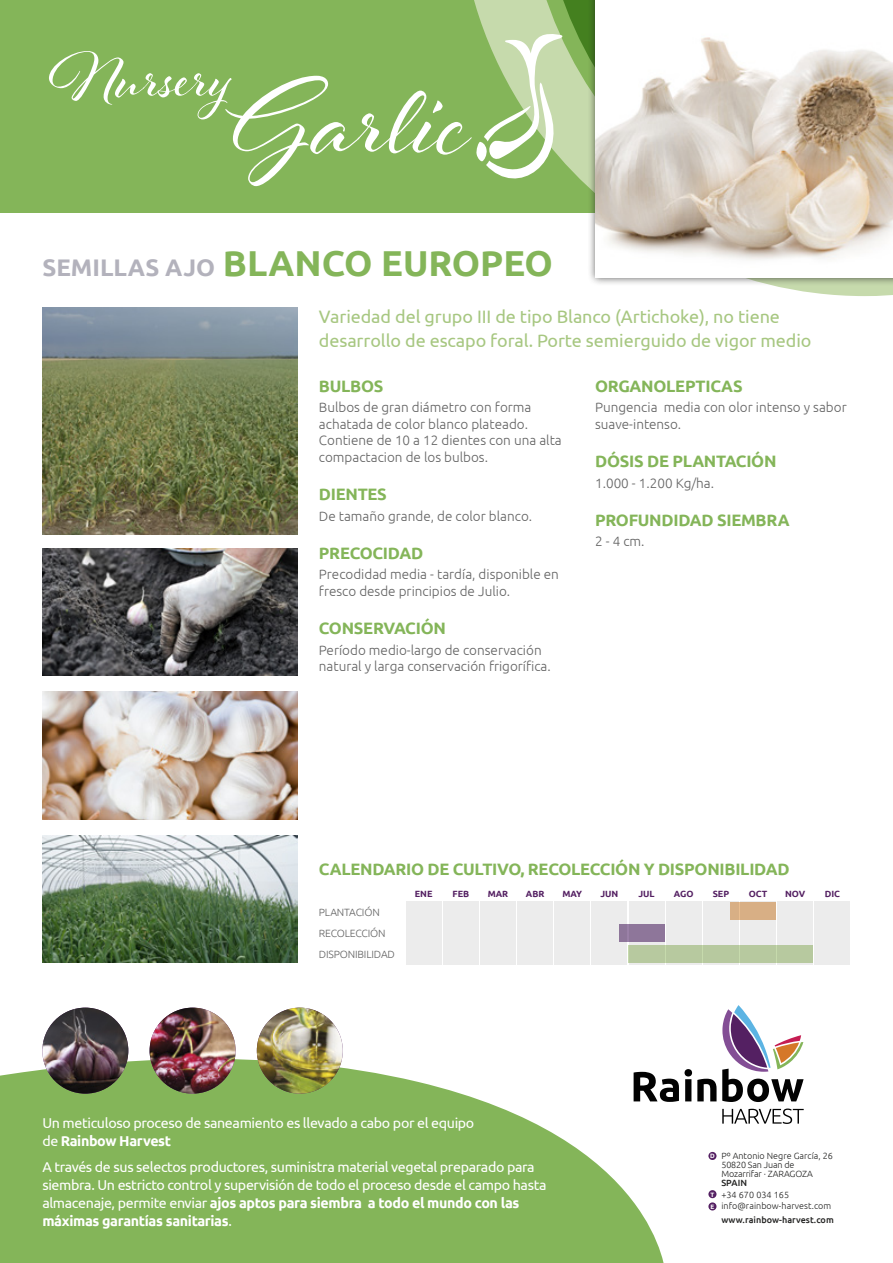
<style>
.page{position:relative;width:893px;height:1263px;background:#fff}
.page>*{position:absolute;margin:0;border:0;box-sizing:border-box;transform-origin:0 0}
.t1{font:68.4px "Al Fresco";color:#fff}
.t2{font:700 36px "Ubuntu";color:#84b559}
.t3{font:18px/24px "Ubuntu";letter-spacing:-.005em;color:#a7c781}
.t4{font:700 16.5px "Ubuntu";letter-spacing:-.015em;color:#84b559}
.t5{font:14.25px/18px "Ubuntu";letter-spacing:-.025em;color:#fff}
.t6{font:300 13.5px/16.5px "Ubuntu";color:#636363}
.t7{font:300 10.5px/21.1px "Ubuntu";letter-spacing:-.015em;color:#636363}
.t8{font:300 9px/9px "Ubuntu";color:#222221}
.t9{font:700 9px "Ubuntu";color:#542062}
.t10{font:500 9px "Ubuntu";letter-spacing:.005em;color:#222221}
.t11{font:700 6.3px/12.3px "Ubuntu";color:#fff}
.s1{font-size:24px;color:#b3b2bc}
.s2{font-weight:700}
</style>
<div class="page">
<svg style="left:0;top:1046px;width:664px;height:217px;fill:#84b559"></svg>
<img style="left:42px;top:1008px;width:86px;height:85px;border-radius:43px">
<img style="left:150px;top:1008px;width:86px;height:85px;border-radius:43px">
<img style="left:257px;top:1008px;width:86px;height:85px;border-radius:43px">
<div style="left:0;top:0;width:893px;height:213px;background:#84b559"></div>
<svg style="left:474px;top:0;width:419px;height:296px"></svg>
<svg style="left:541px;top:0;width:46px;height:256px"></svg>
<div style="left:587px;top:0;width:306px;height:285px;background:#222221;opacity:.75"></div>
<img style="left:595px;top:0;width:298px;height:277px">
<svg style="left:634px;top:1069px;width:82px;height:33px"></svg>
<svg style="left:722px;top:1108px;width:82px;height:16px"></svg>
<svg style="left:722px;top:1005px;width:82px;height:97px"></svg>
<div style="left:406px;top:901px;width:35px;height:64px;background:#ececec"></div>
<div style="left:480px;top:901px;width:36px;height:64px;background:#ececec"></div>
<div style="left:554px;top:901px;width:36px;height:64px;background:#ececec"></div>
<div style="left:629px;top:901px;width:35px;height:64px;background:#ececec"></div>
<div style="left:703px;top:901px;width:36px;height:64px;background:#ececec"></div>
<div style="left:777px;top:901px;width:36px;height:64px;background:#ececec"></div>
<div style="left:443px;top:901px;width:36px;height:64px;background:#ececec"></div>
<div style="left:517px;top:901px;width:36px;height:64px;background:#ececec"></div>
<div style="left:592px;top:901px;width:35px;height:64px;background:#ececec"></div>
<div style="left:666px;top:901px;width:36px;height:64px;background:#ececec"></div>
<div style="left:740px;top:901px;width:36px;height:64px;background:#ececec"></div>
<div style="left:815px;top:901px;width:35px;height:64px;background:#ececec"></div>
<div style="left:629px;top:946px;width:184px;height:17px;background:#b7c99f"></div>
<div style="left:619px;top:924px;width:45px;height:18px;background:#8e769a"></div>
<div style="left:730px;top:903px;width:46px;height:17px;background:#d8af85"></div>
<img style="left:42px;top:692px;width:255px;height:127px">
<img style="left:42px;top:308px;width:256px;height:227px">
<div style="left:708px;top:1152px;width:8px;height:8px;background:#542062;border-radius:50%"></div>
<div style="left:708px;top:1190px;width:8px;height:8px;background:#542062;border-radius:50%"></div>
<div style="left:708px;top:1202px;width:8px;height:8px;background:#542062;border-radius:50%"></div>
<img style="left:42px;top:835px;width:255px;height:128px">
<img style="left:42px;top:548px;width:255px;height:128px">
<svg style="left:225px;top:30px;width:342px;height:170px"></svg>
<h1 class="t1" style="left:49px;top:32px;width:184px">Nursery</h1>
<h2 class="t2" style="left:42px;top:241px;width:512px"><span class="s1">SEMILLAS AJO</span> BLANCO EUROPEO</h2>
<h3 class="t3" style="left:319px;top:304px;width:494px">Variedad del grupo III de tipo Blanco (Artichoke), no tiene desarrollo de escapo foral. Porte semierguido de vigor medio</h3>
<p class="t4" style="left:319px;top:376px;width:66px">BULBOS</p>
<p class="t6" style="left:319px;top:399px;width:244px">Bulbos de gran diámetro con forma achatada de color blanco plateado.<br>Contiene de 10 a 12 dientes con una alta compactacion de los bulbos.</p>
<p class="t4" style="left:319px;top:484px;width:69px">DIENTES</p>
<p class="t6" style="left:319px;top:507px;width:215px">De tamaño grande, de color blanco.</p>
<p class="t4" style="left:319px;top:543px;width:106px">PRECOCIDAD</p>
<p class="t6" style="left:319px;top:566px;width:242px">Precodidad media - tardía, disponible en fresco desde principios de Julio.</p>
<p class="t4" style="left:319px;top:618px;width:22px">CONSERVA</p>
<p class="t4" style="left:405px;top:618px;width:42px">CIÓN</p>
<p class="t6" style="left:319px;top:641px;width:233px">Período medio-largo de conservación natural y larga conservación frigorífica.</p>
<p class="t4" style="left:595px;top:376px;width:24px">ORGANOLEPTIC</p>
<p class="t4" style="left:721px;top:376px;width:21px">AS</p>
<p class="t6" style="left:595px;top:399px;width:253px">Pungencia media con olor intenso y sabor suave-intenso.</p>
<p class="t4" style="left:595px;top:451px;width:88px">DÓSIS DE PLANTACI</p>
<p class="t4" style="left:751px;top:451px;width:24px">ÓN</p>
<p class="t6" style="left:595px;top:474px;width:121px">1.000 - 1.200 Kg/ha.</p>
<p class="t4" style="left:595px;top:510px;width:22px">PROFUNDIDAD</p>
<p class="t4" style="left:717px;top:510px;width:12px">SIEMBRA</p>
<p class="t6" style="left:595px;top:533px;width:51px">2 - 4 cm.</p>
<p class="t4" style="left:319px;top:859px;width:23px">CALENDARIO</p>
<p class="t4" style="left:428px;top:859px;width:36px">DE CULTIVO</p>
<p class="t4" style="left:520px;top:859px;width:18px">, RECOLECCI</p>
<p class="t4" style="left:615px;top:859px;width:53px">ÓN YDISPONIBILIDAD</p>
<p class="t7" style="left:319px;top:901px;width:78px">PLANTACIÓN<br>RECOLECCIÓN<br>DISPONIBILIDAD</p>
<p class="t9" style="left:415px;top:888px;width:19px">ENE</p>
<p class="t9" style="left:452px;top:888px;width:18px">FEB</p>
<p class="t9" style="left:488px;top:888px;width:22px">MAR</p>
<p class="t9" style="left:526px;top:888px;width:20px">ABR</p>
<p class="t9" style="left:562px;top:888px;width:21px">MAY</p>
<p class="t9" style="left:600px;top:888px;width:19px">JUN</p>
<p class="t9" style="left:638px;top:888px;width:18px">JUL</p>
<p class="t9" style="left:674px;top:888px;width:21px">AGO</p>
<p class="t9" style="left:713px;top:888px;width:18px">SEP</p>
<p class="t9" style="left:749px;top:888px;width:20px">OCT</p>
<p class="t9" style="left:785px;top:888px;width:22px">NOV</p>
<p class="t9" style="left:825px;top:888px;width:17px">DIC</p>
<p class="t5" style="left:42px;top:1113px;width:433px">Un meticuloso proceso de saneamiento es llevado a cabo por el equipo de <span class="s2">RAINBOW HARVEST</span></p>
<p class="t5" style="left:42px;top:1157px;width:506px">A través de sus selectos productores, suministra material vegetal preparado para siembra. Un estricto control y supervisión de todo el proceso desde el campo hasta almacenaje, permite enviar <span class="s2">AJOS APTOS PARA SIEMBRA A TODO EL MUNDO CON LAS MÁXIMAS GARANTÍAS SANITARIAS</span>.</p>
<p class="t8" style="left:721px;top:1151px;width:113px">Pº Antonio Negre García, 26<br>50820 San Juan de<br>Mozarrifar · ZARAGOZA</p>
<p class="t10" style="left:721px;top:1177px;width:27px">SPAIN</p>
<p class="t8" style="left:721px;top:1188px;width:111px;line-height:11.7px">+34 670 034 165 info@rainbow-harvest.com</p>
<p class="t10" style="left:721px;top:1214px;width:114px">www.rainbow-harvest.com</p>
<p class="t11" style="left:710px;top:1150px;width:6px">D</p>
<p class="t11" style="left:710px;top:1188px;width:5px">T<br>E</p>
</div>
